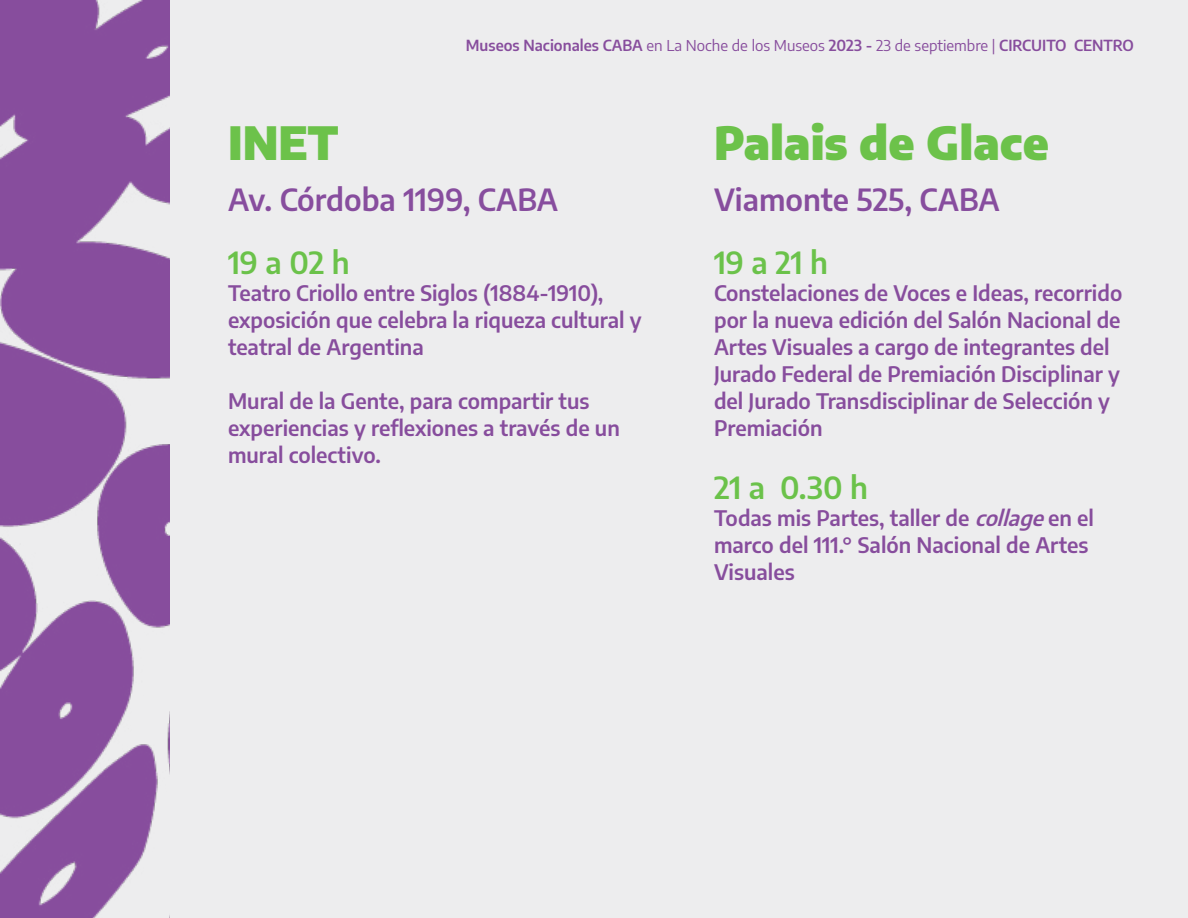
<style>
.page{position:relative;width:1188px;height:918px;background:#ededee}
.page>*{position:absolute;margin:0;border:0;box-sizing:border-box;transform-origin:0 0}
.t1{font:900 45px "Encode Sans";color:#6cc24a}
.t2{font:600 30px/63px "Encode Sans";color:#874d9e}
.t3{font:600 30px "Encode Sans";color:#6bc24a}
.t4{font:600 21px/27px "Encode Sans";color:#874d9d}
.t5{font:600 15px "Encode Sans";color:#874d9d}
.s1{font-weight:400}
.s2{color:#6bc24a}
.s3{font-style:italic}
</style>
<div class="page">
<img style="left:0;top:0;width:170px;height:918px">
<p class="t5" style="left:466px;top:35px;width:670px">Museos Nacionales CABA <span class="s1">en La Noche de los Museos</span> 2023 - <span class="s1">23 de septiembre |</span> CIRCUITO CENTRO</p>
<p class="t1" style="left:228px;top:108px;width:112px">INET</p>
<p class="t2" style="left:228px;top:167px;width:332px">Av. Córdoba 1199, CABA</p>
<p class="t3" style="left:228px;top:241px;width:123px">19 a 02 h</p>
<p class="t4" style="left:228px;top:279px;width:415px">Teatro Criollo entre Siglos (1884-1910), exposición que celebra la riqueza cultural y teatral de Argentina</p>
<p class="t4" style="left:228px;top:387px;width:393px">Mural de la Gente, para compartir tus experiencias y reflexiones a través de un mural colectivo.</p>
<p class="t1" style="left:714px;top:108px;width:336px">Palais de Glace</p>
<p class="t2" style="left:714px;top:167px;width:287px">Viamonte 525, CABA<br><span class="s2">19 a 21 h</span></p>
<p class="t4" style="left:714px;top:279px;width:410px">Constelaciones de Voces e Ideas, recorrido por la nueva edición del Salón Nacional de Artes Visuales a cargo de integrantes del Jurado Federal de Premiación Disciplinar y del Jurado Transdisciplinar de Selección y Premiación</p>
<p class="t3" style="left:714px;top:466px;width:156px">21 a 0.30 h</p>
<p class="t4" style="left:714px;top:504px;width:382px">Todas mis Partes, taller de <span class="s3">collage</span>en el marco del 111.° Salón Nacional de Artes<br>Visuales</p>
</div>
